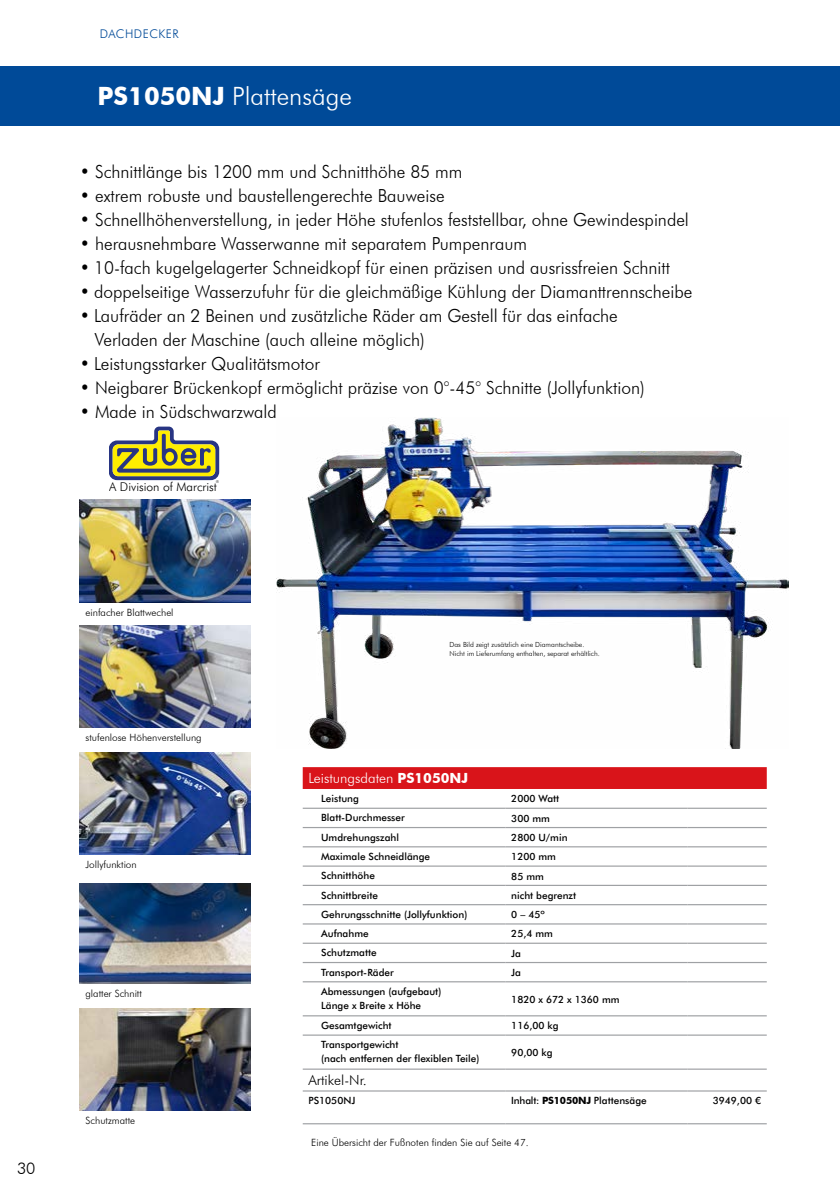
<style>
.page{position:relative;width:840px;height:1191px;background:#fff}
.page>*{position:absolute;margin:0;border:0;box-sizing:border-box;transform-origin:0 0}
.t1{font:300 25.2px "Futura BT";color:#fff}
.t2{font:300 18px/24px "Futura BT";color:#000;scale:.96 1}
.t3{font:300 16px "Futura BT";color:#000}
.t4{font:300 14px "Futura BT";color:#fff}
.t5{font:300 14px "Futura BT";color:#000}
.t6{font:300 12px "Futura BT";color:#000}
.t7{font:300 12px "Futura BT";letter-spacing:.04em;color:#004a98}
.t8{font:500 10px/14px "Futura BT";color:#000}
.t9{font:300 10px "Futura BT";color:#000}
.t10{font:300 7px/8.4px "Futura BT";color:#000}
.t11{font:300 4px "Futura BT";color:#000}
.s1{font-weight:700}
</style>
<div class="page">
<div style="left:0;top:66px;width:839px;height:60px;background:#004a98"></div>
<hr style="left:839px;top:66px;width:1px;height:60px;background:#004a98">
<img style="left:276px;top:417px;width:512px;height:332px">
<svg style="left:110px;top:426px;width:109px;height:54px"></svg>
<div style="left:302px;top:767px;width:464px;height:22px;background:#d9141a"></div>
<svg style="left:302px;top:1069px;width:464px;height:1px"></svg>
<hr style="left:302px;top:807px;width:203px;height:2px;background:#9fa1a4">
<hr style="left:505px;top:807px;width:182px;height:2px;background:#9fa1a4">
<hr style="left:687px;top:807px;width:79px;height:2px;background:#9fa1a4">
<hr style="left:302px;top:827px;width:203px;height:1px;background:#9fa1a4">
<hr style="left:505px;top:827px;width:182px;height:1px;background:#9fa1a4">
<hr style="left:687px;top:827px;width:79px;height:1px;background:#9fa1a4">
<hr style="left:302px;top:846px;width:203px;height:1px;background:#9fa1a4">
<hr style="left:505px;top:846px;width:182px;height:1px;background:#9fa1a4">
<hr style="left:687px;top:846px;width:79px;height:1px;background:#9fa1a4">
<hr style="left:302px;top:865px;width:203px;height:1px;background:#9fa1a4">
<hr style="left:505px;top:865px;width:182px;height:1px;background:#9fa1a4">
<hr style="left:687px;top:865px;width:79px;height:1px;background:#9fa1a4">
<hr style="left:302px;top:884px;width:203px;height:2px;background:#9fa1a4">
<hr style="left:505px;top:884px;width:182px;height:2px;background:#9fa1a4">
<hr style="left:687px;top:884px;width:79px;height:2px;background:#9fa1a4">
<hr style="left:302px;top:904px;width:203px;height:1px;background:#9fa1a4">
<hr style="left:505px;top:904px;width:182px;height:1px;background:#9fa1a4">
<hr style="left:687px;top:904px;width:79px;height:1px;background:#9fa1a4">
<hr style="left:302px;top:923px;width:203px;height:1px;background:#9fa1a4">
<hr style="left:505px;top:923px;width:182px;height:1px;background:#9fa1a4">
<hr style="left:687px;top:923px;width:79px;height:1px;background:#9fa1a4">
<hr style="left:302px;top:942px;width:203px;height:1px;background:#9fa1a4">
<hr style="left:505px;top:942px;width:182px;height:1px;background:#9fa1a4">
<hr style="left:687px;top:942px;width:79px;height:1px;background:#9fa1a4">
<hr style="left:302px;top:962px;width:203px;height:1px;background:#9fa1a4">
<hr style="left:505px;top:962px;width:182px;height:1px;background:#9fa1a4">
<hr style="left:687px;top:962px;width:79px;height:1px;background:#9fa1a4">
<hr style="left:302px;top:981px;width:203px;height:1px;background:#9fa1a4">
<hr style="left:505px;top:981px;width:182px;height:1px;background:#9fa1a4">
<hr style="left:687px;top:981px;width:79px;height:1px;background:#9fa1a4">
<hr style="left:302px;top:1015px;width:203px;height:1px;background:#9fa1a4">
<hr style="left:505px;top:1015px;width:182px;height:1px;background:#9fa1a4">
<hr style="left:687px;top:1015px;width:79px;height:1px;background:#9fa1a4">
<hr style="left:302px;top:1034px;width:203px;height:1px;background:#9fa1a4">
<hr style="left:505px;top:1034px;width:182px;height:1px;background:#9fa1a4">
<hr style="left:687px;top:1034px;width:79px;height:1px;background:#9fa1a4">
<hr style="left:302px;top:1068px;width:203px;height:1px;background:#9fa1a4">
<hr style="left:505px;top:1068px;width:182px;height:1px;background:#9fa1a4">
<hr style="left:687px;top:1068px;width:79px;height:1px;background:#9fa1a4">
<hr style="left:302px;top:1090px;width:203px;height:1px;background:#9fa1a4">
<hr style="left:505px;top:1090px;width:182px;height:1px;background:#9fa1a4">
<hr style="left:687px;top:1090px;width:79px;height:1px;background:#9fa1a4">
<hr style="left:302px;top:1123px;width:203px;height:1px;background:#9fa1a4">
<hr style="left:505px;top:1123px;width:182px;height:1px;background:#9fa1a4">
<hr style="left:687px;top:1123px;width:79px;height:1px;background:#9fa1a4">
<img style="left:80px;top:500px;width:170px;height:102px">
<img style="left:80px;top:625px;width:170px;height:103px">
<img style="left:80px;top:752px;width:170px;height:103px">
<img style="left:80px;top:883px;width:170px;height:100px">
<img style="left:80px;top:1008px;width:170px;height:102px">
<p class="t3" style="left:17px;top:1158px;width:20px">30</p>
<p class="t7" style="left:100px;top:26px;width:80px">DACHDECKER</p>
<h1 class="t1" style="left:97px;top:81px;width:256px"><span class="s1">PS1050NJ</span> Plattensäge</h1>
<p class="t2" style="left:80px;top:160px;width:400px">• Schnittlänge bis 1200 mm und Schnitthöhe 85 mm</p>
<p class="t2" style="left:80px;top:184px;width:381px">• extrem robuste und baustellengerechte Bauweise</p>
<p class="t2" style="left:80px;top:208px;width:635px">• Schnellhöhenverstellung, in jeder Höhe stufenlos feststellbar, ohne Gewindespindel</p>
<p class="t2" style="left:80px;top:232px;width:467px">• herausnehmbare Wasserwanne mit separatem Pumpenraum</p>
<p class="t2" style="left:80px;top:256px;width:616px">• 10-fach kugelgelagerter Schneidkopf für einen präzisen und ausrissfreien Schnitt</p>
<p class="t2" style="left:80px;top:280px;width:639px">• doppelseitige Wasserzufuhr für die gleichmäßige Kühlung der Diamanttrennscheibe</p>
<p class="t2" style="left:95px;top:304px;width:546px;text-indent:-15px">• Laufräder an 2 Beinen und zusätzliche Räder am Gestell für das einfache<br>Verladen der Maschine (auch alleine möglich)</p>
<p class="t2" style="left:80px;top:352px;width:251px">• Leistungsstarker Qualitätsmotor</p>
<p class="t2" style="left:80px;top:376px;width:589px">• Neigbarer Brückenkopf ermöglicht präzise von 0°-45° Schnitte (Jollyfunktion)</p>
<p class="t2" style="left:80px;top:400px;width:207px">• Made in Südschwarzwald</p>
<p class="t11" style="left:216px;top:479px;width:5px">®</p>
<p class="t6" style="left:109px;top:479px;width:109px">A Division of Marcrist</p>
<p class="t9" style="left:85px;top:606px;width:89px">einfacher Blattwechel</p>
<p class="t9" style="left:85px;top:731px;width:117px">stufenlose Höhenverstellung</p>
<p class="t9" style="left:85px;top:858px;width:53px">Jollyfunktion</p>
<p class="t9" style="left:85px;top:987px;width:58px">glatter Schnitt</p>
<p class="t9" style="left:85px;top:1114px;width:51px">Schutzmatte</p>
<p class="t10" style="left:449px;top:640px;width:152px">Das Bild zeigt zusätzlich eine Diamantscheibe.<br>Nicht im Lieferumfang enthalten, separat erhältlich.</p>
<p class="t4" style="left:308px;top:770px;width:161px">Leistungsdaten <span class="s1">PS1050NJ</span></p>
<p class="t8" style="left:321px;top:791px;width:39px">Leistung</p>
<p class="t8" style="left:511px;top:791px;width:49px">2000 Watt</p>
<p class="t8" style="left:321px;top:810px;width:85px">Blatt-Durchmesser</p>
<p class="t8" style="left:511px;top:811px;width:40px">300 mm</p>
<p class="t8" style="left:321px;top:830px;width:79px">Umdrehungszahl</p>
<p class="t8" style="left:511px;top:830px;width:58px">2800 U/min</p>
<p class="t8" style="left:321px;top:849px;width:110px">Maximale Schneidlänge</p>
<p class="t8" style="left:511px;top:849px;width:46px">1200 mm</p>
<p class="t8" style="left:321px;top:868px;width:55px">Schnitthöhe</p>
<p class="t8" style="left:511px;top:869px;width:34px">85 mm</p>
<p class="t8" style="left:321px;top:888px;width:58px">Schnittbreite</p>
<p class="t8" style="left:511px;top:888px;width:66px">nicht begrenzt</p>
<p class="t8" style="left:321px;top:907px;width:148px">Gehrungsschnitte (Jollyfunktion)</p>
<p class="t8" style="left:511px;top:907px;width:35px">0 – 45º</p>
<p class="t8" style="left:321px;top:926px;width:49px">Aufnahme</p>
<p class="t8" style="left:511px;top:926px;width:43px">25,4 mm</p>
<p class="t8" style="left:321px;top:945px;width:57px">Schutzmatte</p>
<p class="t8" style="left:511px;top:946px;width:11px">Ja</p>
<p class="t8" style="left:321px;top:965px;width:74px">Transport-Räder</p>
<p class="t8" style="left:511px;top:965px;width:11px">Ja</p>
<p class="t8" style="left:321px;top:984px;width:122px">Abmessungen (aufgebaut)<br>Länge x Breite x Höhe</p>
<p class="t8" style="left:511px;top:992px;width:110px">1820 x 672 x 1360 mm</p>
<p class="t8" style="left:321px;top:1018px;width:72px">Gesamtgewicht</p>
<p class="t8" style="left:511px;top:1018px;width:49px">116,00 kg</p>
<p class="t8" style="left:321px;top:1037px;width:160px">Transportgewicht<br>(nach entfernen der flexiblen Teile)</p>
<p class="t8" style="left:511px;top:1045px;width:43px">90,00 kg</p>
<p class="t5" style="left:308px;top:1072px;width:60px">Artikel-Nr.</p>
<p class="t8" style="left:308px;top:1093px;width:48px">PS1050NJ</p>
<p class="t8" style="left:511px;top:1093px;width:137px">Inhalt: <span class="s1">PS1050NJ</span> Plattensäge</p>
<p class="t8" style="left:712px;top:1093px;width:50px">3949,00 €</p>
<p class="t9" style="left:311px;top:1136px;width:219px">Eine Übersicht der Fußnoten finden Sie auf Seite 47.</p>
</div>
